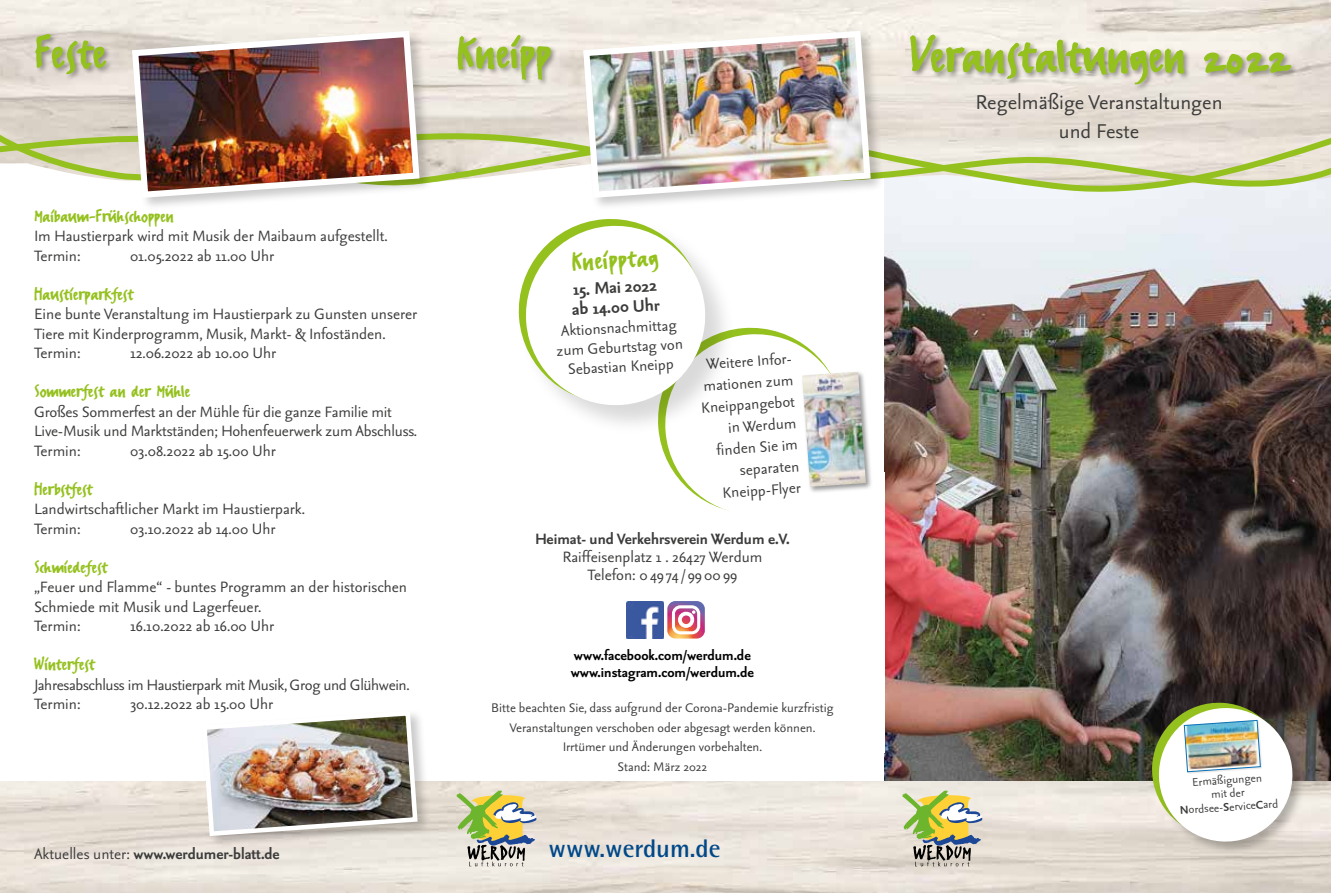
<style>
.page{position:relative;width:1331px;height:893px;background:#fff}
.page>*{position:absolute;margin:0;border:0;box-sizing:border-box;transform-origin:0 0}
.t1{font:58.5px "Erikrighthand";color:#95c11f}
.t2{font:54px "Erikrighthand";letter-spacing:.005em;color:#95c11f}
.t3{font:30.3px "Erikrighthand";color:#95c11f}
.t4{font:700 25.5px "AT Rotis Semi Sans";color:#014889}
.t5{font:24px/28.8px "Seria Sans";color:#3c3c3b;text-align:center}
.t6{font:21px "Erikrighthand";color:#95c11f}
.t7{font:700 20.25px/19.5px "Seria Sans";color:#3c3c3b}
.t8{font:18px/19.5px "Seria Sans";color:#3c3c3b}
.t9{font:700 18px "Seria Sans";color:#3c3c3b}
.t10{font:18px/19.5px "Seria Sans";letter-spacing:-.02em;color:#3c3c3b}
.t11{font:700 16.5px/16.5px "Seria Sans";color:#000}
.t12{font:15px/19.5px "Seria Sans";color:#3c3c3b;text-align:center}
.t13{font:13.5px/13.5px "Seria Sans";color:#3c3c3b;text-align:center}
.s1{font-weight:400}
.s2{font-weight:700}
</style>
<div class="page">
<img style="left:884px;top:208px;width:447px;height:573px">
<div style="left:884px;top:199px;width:447px;height:9px;background:#f0f3f8"></div>
<svg style="left:0;top:95px;width:1331px;height:104px"></svg>
<svg style="left:902px;top:791px;width:80px;height:75px;background:#babc8f"></svg>
<svg style="left:456px;top:791px;width:81px;height:75px;background:#bdbf93"></svg>
<div style="left:456px;top:33px;width:102px;height:54px;background:#000;opacity:.38"></div>
<div style="left:34px;top:32px;width:80px;height:49px;background:#000;opacity:.38"></div>
<div style="left:909px;top:33px;width:390px;height:59px;background:#000;opacity:.38"></div>
<div style="left:581px;top:29px;width:303px;height:183px;background:#000;opacity:.21"></div>
<img style="left:580px;top:28px;width:294px;height:173px">
<div style="left:130px;top:29px;width:303px;height:183px;background:#000;opacity:.21"></div>
<img style="left:129px;top:28px;width:294px;height:173px">
<div style="left:200px;top:709px;width:231px;height:141px;background:#000;opacity:.21"></div>
<img style="left:200px;top:709px;width:220px;height:129px">
<img style="left:626px;top:601px;width:38px;height:37px">
<svg style="left:667px;top:601px;width:38px;height:37px"></svg>
<div style="left:801px;top:370px;width:72px;height:124px;background:#000;opacity:.41"></div>
<img style="left:850px;top:372px;width:16px;height:115px">
<div style="left:1157px;top:706px;width:150px;height:150px;background:#000;opacity:.26"></div>
<svg style="left:518px;top:219px;width:332px;height:292px"></svg>
<img style="left:1150px;top:700px;width:145px;height:144px">
<h2 class="t2" style="left:34px;top:19px;width:74px">Feste</h2>
<h2 class="t2" style="left:456px;top:19px;width:96px">Kneipp</h2>
<h1 class="t1" style="left:909px;top:20px;width:382px">Veranstaltungen 2022</h1>
<p class="t6" style="left:34px;top:203px;width:141px">Maibaum-Frühschoppen</p>
<p class="t8" style="left:34px;top:227px;width:355px">Im Haustierpark wird mit Musik der Maibaum aufgestellt.<br>Termin:</p>
<p class="t8" style="left:130px;top:247px;width:146px">01.05.2022 ab 11.00 Uhr</p>
<p class="t6" style="left:34px;top:281px;width:101px">Haustierparkfest</p>
<p class="t8" style="left:34px;top:305px;width:385px">Eine bunte Veranstaltung im Haustierpark zu Gunsten unserer<br>Tiere mit Kinderprogramm, Musik, Markt- &amp; Infoständen.<br>Termin:</p>
<p class="t8" style="left:130px;top:344px;width:148px">12.06.2022 ab 10.00 Uhr</p>
<p class="t6" style="left:34px;top:379px;width:158px">Sommerfest an der Mühle</p>
<p class="t8" style="left:34px;top:403px;width:385px">Großes Sommerfest an der Mühle für die ganze Familie mit<br>Live-Musik und Marktständen; Hohenfeuerwerk zum Abschluss.<br>Termin:</p>
<p class="t8" style="left:130px;top:442px;width:148px">03.08.2022 ab 15.00 Uhr</p>
<p class="t6" style="left:34px;top:476px;width:60px">Herbstfest</p>
<p class="t8" style="left:34px;top:500px;width:273px">Landwirtschaftlicher Markt im Haustierpark.<br>Termin:</p>
<p class="t8" style="left:130px;top:520px;width:147px">03.10.2022 ab 14.00 Uhr</p>
<p class="t6" style="left:34px;top:554px;width:75px">Schmiedefest</p>
<p class="t8" style="left:34px;top:578px;width:375px">„Feuer und Flamme“ - buntes Programm an der historischen<br>Schmiede mit Musik und Lagerfeuer.<br>Termin:</p>
<p class="t8" style="left:130px;top:617px;width:146px">16.10.2022 ab 16.00 Uhr</p>
<p class="t6" style="left:34px;top:652px;width:62px">Winterfest</p>
<p class="t10" style="left:34px;top:676px;width:377px">Jahresabschluss im Haustierpark mit Musik, Grog und Glühwein.<br>Termin:</p>
<p class="t8" style="left:130px;top:695px;width:145px">30.12.2022 ab 15.00 Uhr</p>
<p class="t9" style="left:34px;top:845px;width:247px"><span class="s1">Aktuelles unter:</span> www.werdumer-blatt.de</p>
<h3 class="t3" style="left:571px;top:243px;width:88px;rotate:-3deg">Kneipptag</h3>
<p class="t7" style="left:570px;top:280px;width:89px;rotate:-3deg">15. Mai 2022 ab 14.00 Uhr</p>
<p class="t8" style="left:555px;top:322px;width:128px;text-align:center;rotate:-3deg">Aktionsnachmittag zum Geburtstag von<br>Sebastian Kneipp</p>
<p class="t8" style="left:697px;top:354px;width:99px;line-height:21.6px;text-align:right;rotate:-4deg">Weitere Infor&shy;mationen zum<br>Kneippangebot in Werdum finden Sie im separaten<br>Kneipp-Flyer</p>
<p class="t9" style="left:535px;top:530px;width:256px">Heimat- und Verkehrsverein Werdum e.V.</p>
<p class="t8" style="left:562px;top:549px;width:201px;line-height:18px;text-align:center">Raiffeisenplatz 1 . 26427 Werdum<br>Telefon: 0 4974/99 00 99</p>
<p class="t11" style="left:571px;top:648px;width:185px">www.facebook.com/werdum.de www.instagram.com/werdum.de</p>
<p class="t12" style="left:491px;top:699px;width:344px">Bitte beachten Sie, dass aufgrund der Corona-Pandemie kurzfristig Veranstaltungen verschoben oder abgesagt werden können.<br>Irrtümer und Änderungen vorbehalten.<br>Stand: März 2022</p>
<h3 class="t4" style="left:549px;top:833px;width:174px">www.werdum.de</h3>
<h3 class="t5" style="left:976px;top:88px;width:248px">Regelmäßige Veranstaltungen und Feste</h3>
<p class="t13" style="left:1177px;top:777px;width:100px;rotate:-4deg">Ermäßigungen<br>mit der<br><span class="s2">N</span>ordsee-<span class="s2">S</span>ervice<span class="s2">C</span>ard</p>
</div>
